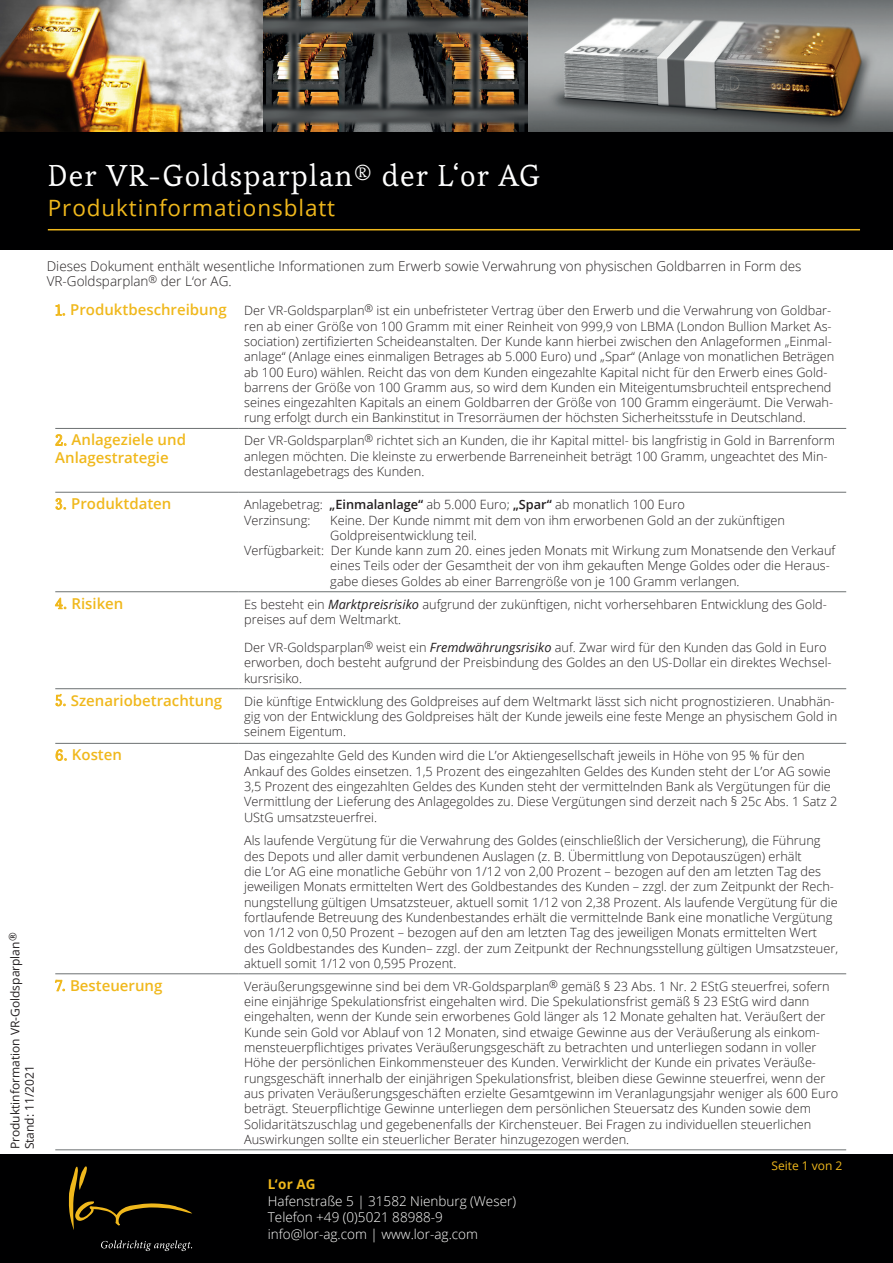
<style>
.page{position:relative;width:893px;height:1263px;background:#fff}
.page>*{position:absolute;margin:0;border:0;box-sizing:border-box;transform-origin:0 0}
.t1{font:30px "Esteban";letter-spacing:.04em;color:#fff}
.t2{font:22.5px "Open Sans";letter-spacing:.04em;color:#f0b81c}
.t3{font:600 15px/18px "Open Sans";color:#f0b81c}
.t4{font:300 13.5px/15.3px "Open Sans";color:#231f20}
.t5{font:300 13.5px/16.5px "Open Sans";color:#fff}
.t6{font:700 13.5px "Open Sans";color:#f0b81c}
.t7{font:300 12.75px/15.3px "Open Sans";color:#231f20}
.t8{font:12px/14.4px "Open Sans";color:#231f20}
.t9{font:12px "Open Sans";color:#f0b81c}
.s1{font-family:"Esteban";font-weight:400;font-size:15px;color:#f0b81c}
.s2{font-weight:600;font-size:15px;color:#f0b81c}
.s3{font-family:"Esteban";font-weight:400}
.s4{font-weight:600}
.s5{font-weight:400;font-style:italic}
</style>
<div class="page">
<div style="left:0;top:132px;width:893px;height:117px;background:#000001"></div>
<div style="left:0;top:1155px;width:893px;height:108px;background:#000001"></div>
<img style="left:264px;top:0;width:629px;height:132px">
<img style="left:0;top:0;width:264px;height:132px">
<hr style="left:48px;top:229px;width:812px;height:1px;background:#f0b81c">
<svg style="left:101px;top:1240px;width:91px;height:11px"></svg>
<svg style="left:69px;top:1166px;width:123px;height:64px"></svg>
<hr style="left:55px;top:428px;width:183px;height:1px;background:#6c7172">
<hr style="left:55px;top:492px;width:183px;height:1px;background:#6c7172">
<hr style="left:55px;top:591px;width:183px;height:1px;background:#6c7172">
<hr style="left:55px;top:688px;width:183px;height:1px;background:#6c7172">
<hr style="left:55px;top:743px;width:183px;height:1px;background:#6c7172">
<hr style="left:55px;top:973px;width:183px;height:1px;background:#6c7172">
<hr style="left:55px;top:1149px;width:183px;height:1px;background:#6c7172">
<hr style="left:238px;top:428px;width:608px;height:1px;background:#6c7172">
<hr style="left:238px;top:492px;width:608px;height:1px;background:#6c7172">
<hr style="left:238px;top:591px;width:608px;height:1px;background:#6c7172">
<hr style="left:238px;top:688px;width:608px;height:1px;background:#6c7172">
<hr style="left:238px;top:743px;width:608px;height:1px;background:#6c7172">
<hr style="left:238px;top:973px;width:608px;height:1px;background:#6c7172">
<hr style="left:238px;top:1149px;width:608px;height:1px;background:#6c7172">
<h1 class="t1" style="left:48px;top:157px;width:494px">Der VR-Goldsparplan® der L‘or AG</h1>
<h2 class="t2" style="left:48px;top:193px;width:289px">Produktinformationsblatt</h2>
<p class="t8" style="left:8px;top:1149px;width:218px;rotate:-90deg">Produktinformation VR-Goldsparplan<sup>®<br></sup>Stand: 11/2021</p>
<p class="t4" style="left:47px;top:258px;width:756px">Dieses Dokument enthält wesentliche Informationen zum Erwerb sowie Verwahrung von physischen Goldbarren in Form des<br>VR-Goldsparplan<sup>®</sup> der L‘or AG.</p>
<p class="t7" style="left:244px;top:303px;width:592px;text-indent:-189px"><span class="s1">1.</span> <span class="s2">Produktbeschreibung</span> Der VR-Goldsparplan<sup>®</sup> ist ein unbefristeter Vertrag über den Erwerb und die Verwahrung von Goldbar&shy;ren ab einer Größe von 100 Gramm mit einer Reinheit von 999,9 von LBMA (London Bullion Market As&shy;sociation) zertifizierten Scheideanstalten. Der Kunde kann hierbei zwischen den Anlageformen „Einmal&shy;anlage“ (Anlage eines einmaligen Betrages ab 5.000 Euro) und „Spar“ (Anlage von monatlichen Beträgen ab 100 Euro) wählen. Reicht das von dem Kunden eingezahlte Kapital nicht für den Erwerb eines Gold&shy;barrens der Größe von 100 Gramm aus, so wird dem Kunden ein Miteigentumsbruchteil entsprechend seines eingezahlten Kapitals an einem Goldbarren der Größe von 100 Gramm eingeräumt. Die Verwah&shy;rung erfolgt durch ein Bankinstitut in Tresorräumen der höchsten Sicherheitsstufe in Deutschland.</p>
<p class="t3" style="left:55px;top:431px;width:132px"><span class="s3">2.</span> Anlageziele und<br>Anlagestrategie</p>
<p class="t7" style="left:244px;top:433px;width:592px">Der VR-Goldsparplan<sup>®</sup> richtet sich an Kunden, die ihr Kapital mittel- bis langfristig in Gold in Barrenform anlegen möchten. Die kleinste zu erwerbende Barreneinheit beträgt 100 Gramm, ungeachtet des Min&shy;destanlagebetrags des Kunden.</p>
<p class="t3" style="left:55px;top:494px;width:118px"><span class="s3">3.</span> Produktdaten</p>
<p class="t7" style="left:244px;top:497px;width:442px">Anlagebetrag: <span class="s4">„Einmalanlage“</span> ab 5.000 Euro; <span class="s4">„Spar“</span> ab monatlich 100 Euro<br>Verzinsung:</p>
<p class="t7" style="left:330px;top:512px;width:456px">Keine. Der Kunde nimmt mit dem von ihm erworbenen Gold an der zukünftigen</p>
<p class="t7" style="left:330px;top:527px;width:148px">Goldpreisentwicklung teil.</p>
<p class="t7" style="left:244px;top:542px;width:593px">Verfügbarkeit: Der Kunde kann zum 20. eines jeden Monats mit Wirkung zum Monatsende den Verkauf</p>
<p class="t7" style="left:330px;top:558px;width:501px">eines Teils oder der Gesamtheit der von ihm gekauften Menge Goldes oder die Heraus-</p>
<p class="t7" style="left:330px;top:573px;width:411px">gabe dieses Goldes ab einer Barrengröße von je 100 Gramm verlangen.</p>
<p class="t3" style="left:55px;top:594px;width:70px"><span class="s3">4.</span> Risiken</p>
<p class="t7" style="left:244px;top:596px;width:584px">Es besteht ein <span class="s5">Marktpreisrisiko</span> aufgrund der zukünftigen, nicht vorhersehbaren Entwicklung des Gold&shy;preises auf dem Weltmarkt.</p>
<p class="t7" style="left:244px;top:639px;width:589px">Der VR-Goldsparplan<sup>®</sup> weist ein <span class="s5">Fremdwährungsrisiko</span> auf. Zwar wird für den Kunden das Gold in Euro erworben, doch besteht aufgrund der Preisbindung des Goldes an den US-Dollar ein direktes Wechsel&shy;kursrisiko.</p>
<p class="t3" style="left:55px;top:691px;width:168px"><span class="s3">5.</span> Szenariobetrachtung</p>
<p class="t7" style="left:244px;top:693px;width:595px">Die künftige Entwicklung des Goldpreises auf dem Weltmarkt lässt sich nicht prognostizieren. Unabhän&shy;gig von der Entwicklung des Goldpreises hält der Kunde jeweils eine feste Menge an physischem Gold in seinem Eigentum.</p>
<p class="t3" style="left:55px;top:746px;width:68px"><span class="s3">6.</span> Kosten</p>
<p class="t7" style="left:244px;top:748px;width:595px">Das eingezahlte Geld des Kunden wird die L’or Aktiengesellschaft jeweils in Höhe von 95 % für den Ankauf des Goldes einsetzen. 1,5 Prozent des eingezahlten Geldes des Kunden steht der L’or AG sowie 3,5 Prozent des eingezahlten Geldes des Kunden steht der vermittelnden Bank als Vergütungen für die Vermittlung der Lieferung des Anlagegoldes zu. Diese Vergütungen sind derzeit nach § 25c Abs. 1 Satz 2<br>UStG umsatzsteuerfrei.</p>
<p class="t7" style="left:244px;top:833px;width:596px">Als laufende Vergütung für die Verwahrung des Goldes (einschließlich der Versicherung), die Führung des Depots und aller damit verbundenen Auslagen (z. B. Übermittlung von Depotauszügen) erhält<br>die L’or AG eine monatliche Gebühr von 1/12 von 2,00 Prozent – bezogen auf den am letzten Tag des jeweiligen Monats ermittelten Wert des Goldbestandes des Kunden – zzgl. der zum Zeitpunkt der Rech&shy;nungstellung gültigen Umsatzsteuer, aktuell somit 1/12 von 2,38 Prozent. Als laufende Vergütung für die fortlaufende Betreuung des Kundenbestandes erhält die vermittelnde Bank eine monatliche Vergütung von 1/12 von 0,50 Prozent – bezogen auf den am letzten Tag des jeweiligen Monats ermittelten Wert des Goldbestandes des Kunden– zzgl. der zum Zeitpunkt der Rechnungsstellung gültigen Umsatzsteuer, aktuell somit 1/12 von 0,595 Prozent.</p>
<p class="t3" style="left:55px;top:976px;width:109px"><span class="s3">7.</span> Besteuerung</p>
<p class="t7" style="left:244px;top:978px;width:596px">Veräußerungsgewinne sind bei dem VR-Goldsparplan<sup>®</sup> gemäß § 23 Abs. 1 Nr. 2 EStG steuerfrei, sofern eine einjährige Spekulationsfrist eingehalten wird. Die Spekulationsfrist gemäß § 23 EStG wird dann eingehalten, wenn der Kunde sein erworbenes Gold länger als 12 Monate gehalten hat. Veräußert der Kunde sein Gold vor Ablauf von 12 Monaten, sind etwaige Gewinne aus der Veräußerung als einkom&shy;mensteuerpflichtiges privates Veräußerungsgeschäft zu betrachten und unterliegen sodann in voller Höhe der persönlichen Einkommensteuer des Kunden. Verwirklicht der Kunde ein privates Veräuße&shy;rungsgeschäft innerhalb der einjährigen Spekulationsfrist, bleiben diese Gewinne steuerfrei, wenn der aus privaten Veräußerungsgeschäften erzielte Gesamtgewinn im Veranlagungsjahr weniger als 600 Euro beträgt. Steuerpflichtige Gewinne unterliegen dem persönlichen Steuersatz des Kunden sowie dem Solidaritätszuschlag und gegebenenfalls der Kirchensteuer. Bei Fragen zu individuellen steuerlichen Auswirkungen sollte ein steuerlicher Berater hinzugezogen werden.</p>
<p class="t6" style="left:268px;top:1175px;width:49px">L‘or AG</p>
<p class="t5" style="left:268px;top:1192px;width:250px">Hafenstraße 5 | 31582 Nienburg (Weser)<br>Telefon +49 (0)5021 88988-9 info@lor-ag.com | www.lor-ag.com</p>
<p class="t9" style="left:771px;top:1157px;width:73px">Seite 1 von 2</p>
</div>
